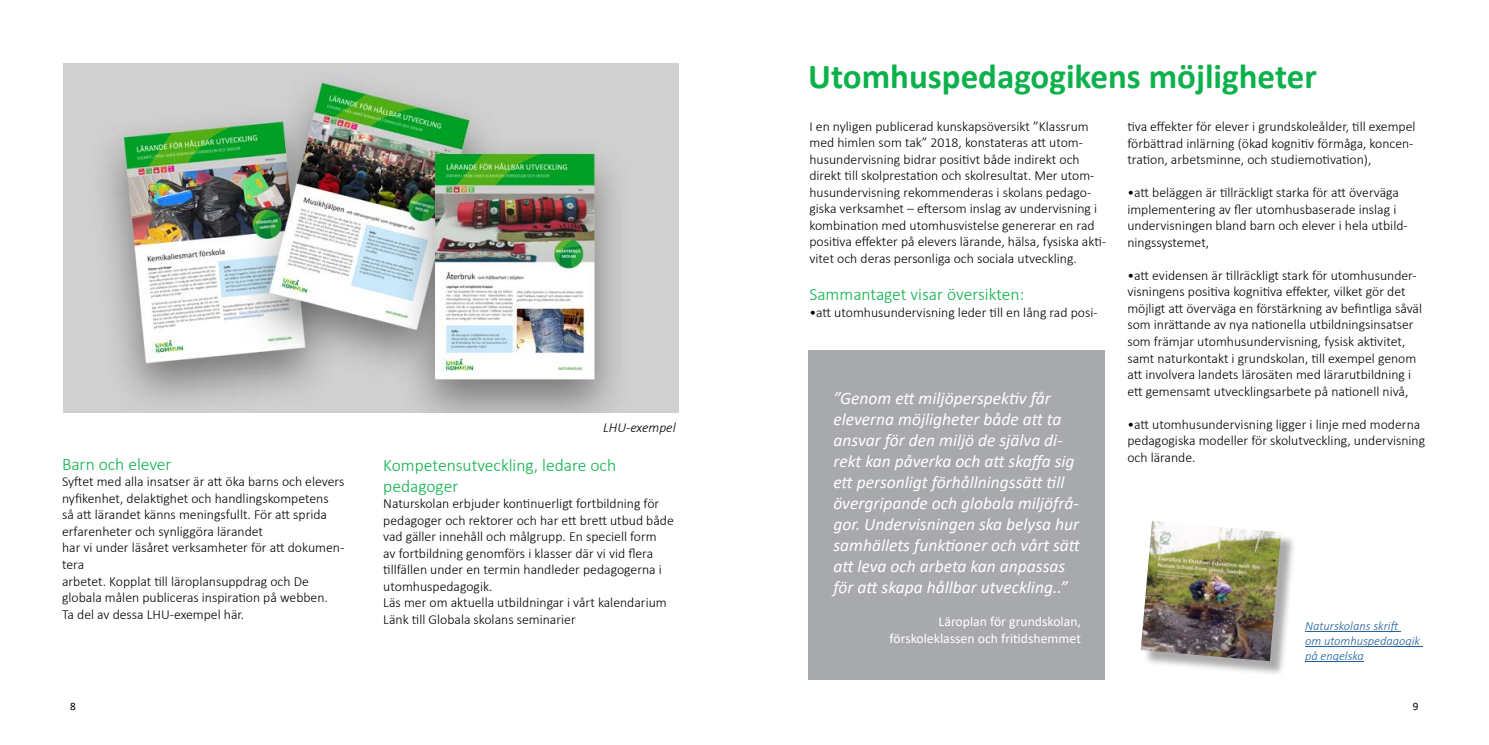
<style>
.page{position:relative;width:1489px;height:745px;background:#fff}
.page>*{position:absolute;margin:0;border:0;box-sizing:border-box;transform-origin:0 0}
.t1{font:700 35px "Calibri";color:#0db14b}
.t2{font:italic 17.5px/21px "Calibri";color:#fff}
.t3{font:300 17.5px/21px "Calibri";color:#0db14b}
.t4{font:300 13.75px/16.5px "Calibri";color:#000}
.t5{font:13.75px/16.5px "Calibri";color:#fff;text-align:right}
.t6{font:italic 300 13.75px "Calibri";color:#000}
.t7{font:italic 300 12.5px/15px "Calibri";color:#215e9e}
.t8{font:11.25px "Calibri";color:#000}
</style>
<div class="page">
<div style="left:808px;top:350px;width:296px;height:329px;background:#a7a9ac"></div>
<div style="left:1142px;top:523px;width:154px;height:153px;background:#000;opacity:.34"></div>
<img style="left:1140px;top:521px;width:140px;height:139px">
<hr style="left:1304px;top:630px;width:96px;height:1px;background:#215e9e">
<hr style="left:1304px;top:645px;width:118px;height:1px;background:#215e9e">
<hr style="left:1304px;top:660px;width:59px;height:1px;background:#215e9e">
<img style="left:63px;top:63px;width:615px;height:349px">
<p class="t3" style="left:62px;top:453px;width:111px">Barn och elever</p>
<p class="t4" style="left:62px;top:473px;width:284px">Syftet med alla insatser är att öka barns och elevers nyfikenhet, delaktighet och handlingskompetens<br>så att lärandet känns meningsfullt. För att sprida erfarenheter och synliggöra lärandet<br>har vi under läsåret verksamheter för att dokumen&shy;tera<br>arbetet. Kopplat till läroplansuppdrag och De globala målen publiceras inspiration på webben.<br>Ta del av dessa LHU-exempel här.</p>
<p class="t6" style="left:603px;top:418px;width:74px">LHU-exempel</p>
<p class="t3" style="left:383px;top:454px;width:234px">Kompetensutveckling, ledare och pedagoger</p>
<p class="t4" style="left:383px;top:495px;width:292px">Naturskolan erbjuder kontinuerligt fortbildning för pedagoger och rektorer och har ett brett utbud både vad gäller innehåll och målgrupp. En speciell form<br>av fortbildning genomförs i klasser där vi vid flera tillfällen under en termin handleder pedagogerna i utomhuspedagogik.<br>Läs mer om aktuella utbildningar i vårt kalendarium Länk till Globala skolans seminarier</p>
<h1 class="t1" style="left:808px;top:52px;width:510px">Utomhuspedagogikens möjligheter</h1>
<p class="t4" style="left:809px;top:118px;width:298px">I en nyligen publicerad kunskapsöversikt ”Klassrum med himlen som tak” 2018, konstateras att utom&shy;husundervisning bidrar positivt både indirekt och direkt till skolprestation och skolresultat. Mer utom&shy;husundervisning rekommenderas i skolans pedago&shy;giska verksamhet – eftersom inslag av undervisning i kombination med utomhusvistelse genererar en rad positiva effekter på elevers lärande, hälsa, fysiska akti&shy;vitet och deras personliga och sociala utveckling.</p>
<p class="t3" style="left:809px;top:284px;width:216px">Sammantaget visar översikten:</p>
<p class="t4" style="left:809px;top:304px;width:289px">•att utomhusundervisning leder till en lång rad posi-</p>
<p class="t4" style="left:1127px;top:118px;width:290px">tiva effekter för elever i grundskoleålder, till exempel förbättrad inlärning (ökad kognitiv förmåga, koncen&shy;tration, arbetsminne, och studiemotivation),</p>
<p class="t4" style="left:1127px;top:184px;width:282px">•att beläggen är tillräckligt starka för att överväga implementering av fler utomhusbaserade inslag i undervisningen bland barn och elever i hela utbild&shy;ningssystemet,</p>
<p class="t4" style="left:1127px;top:267px;width:296px">•att evidensen är tillräckligt stark för utomhusunder&shy;visningens positiva kognitiva effekter, vilket gör det möjligt att överväga en förstärkning av befintliga såväl som inrättande av nya nationella utbildningsinsatser som främjar utomhusundervisning, fysisk aktivitet, samt naturkontakt i grundskolan, till exempel genom att involvera landets lärosäten med lärarutbildning i ett gemensamt utvecklingsarbete på nationell nivå,</p>
<p class="t4" style="left:1127px;top:415px;width:299px">•att utomhusundervisning ligger i linje med moderna pedagogiska modeller för skolutveckling, undervisning och lärande.</p>
<p class="t2" style="left:833px;top:386px;width:248px">”Genom ett miljöperspektiv får eleverna möjligheter både att ta ansvar för den miljö de själva di&shy;rekt kan påverka och att skaffa sig ett personligt förhållningssätt till övergripande och globala miljöfrå&shy;gor. Undervisningen ska belysa hur samhällets funktioner och vårt sätt att leva och arbeta kan anpassas för att skapa hållbar utveckling..”</p>
<p class="t5" style="left:889px;top:612px;width:193px">Läroplan för grundskolan, förskoleklassen och fritidshemmet</p>
<p class="t7" style="left:1304px;top:617px;width:117px">Naturskolans skrift<br>om utomhuspedagogik på engelska</p>
<p class="t8" style="left:70px;top:698px;width:7px">8</p>
<p class="t8" style="left:1412px;top:698px;width:7px">9</p>
</div>
